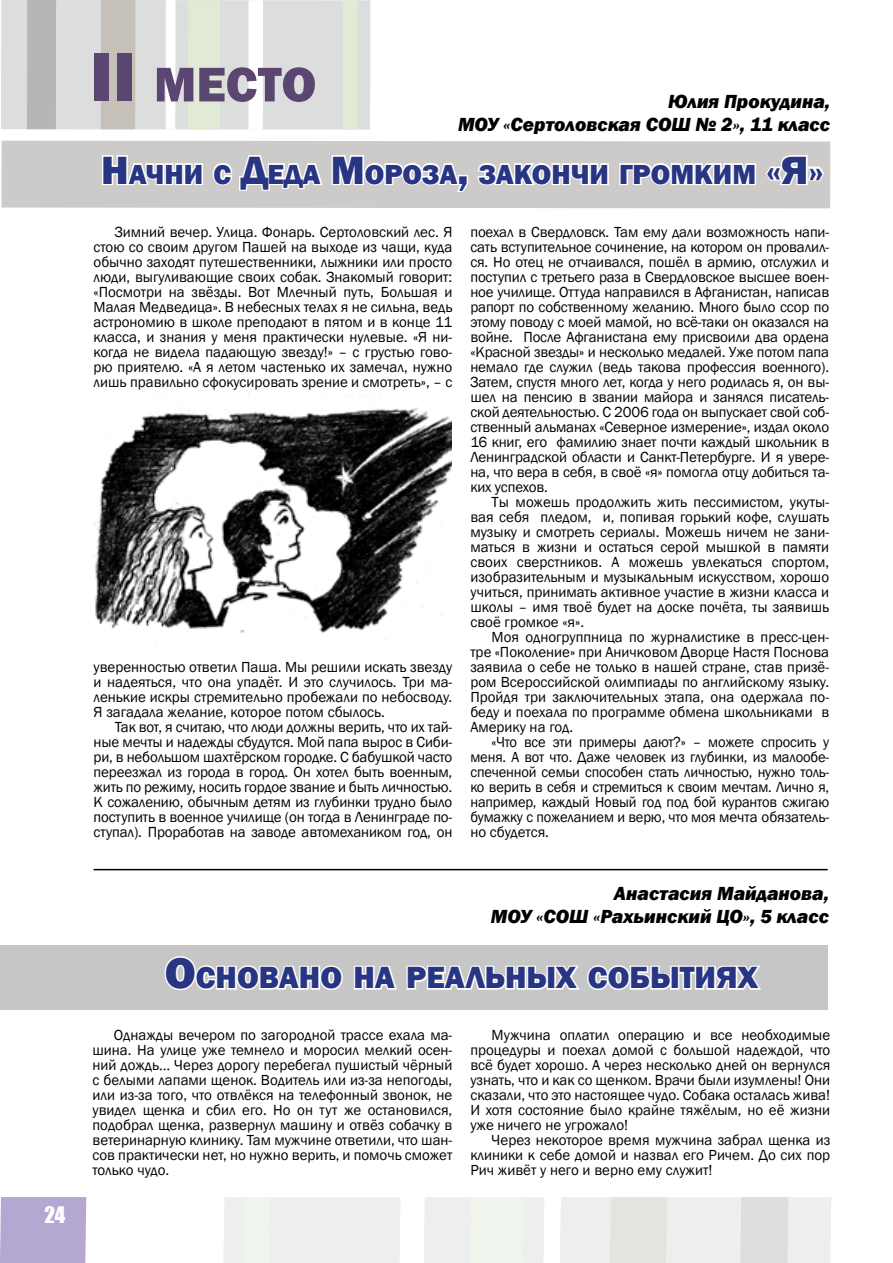
<style>
.page{position:relative;width:893px;height:1263px;background:#fff}
.page>*{position:absolute;margin:0;border:0;box-sizing:border-box;transform-origin:0 0}
.t1{font:800 50.4px "Franklin Gothic";color:#5b4672}
.t2{font:800 31.5px "Franklin Gothic";color:#283583}
.t3{font:800 28.35px "Franklin Gothic";color:#283583}
.t4{font:21px "Impact";color:#fff}
.t5{font:italic 800 19.5px/22.5px "Franklin Gothic";color:#000;text-align:right}
.t6{font:15px/15px "Franklin Gothic";color:#000;text-align:justify}
.s1{font-size:72px}
.s2{font-size:40.5px}
.s3{font-size:45px}
</style>
<div class="page">
<div style="left:0;top:1197px;width:86px;height:66px;background:#b4a8d3"></div>
<svg style="left:224px;top:1197px;width:607px;height:66px;background:#ecedeb"></svg>
<div style="left:1px;top:0;width:369px;height:130px;background:#dbdedc"></div>
<div style="left:248px;top:0;width:15px;height:129px;background:#fff"></div>
<div style="left:188px;top:0;width:32px;height:129px;background:#e0ead4"></div>
<div style="left:166px;top:0;width:10px;height:129px;background:#fff"></div>
<div style="left:101px;top:0;width:34px;height:129px;background:#c6c1b8"></div>
<div style="left:343px;top:0;width:15px;height:130px;background:#e0ead4"></div>
<div style="left:27px;top:0;width:29px;height:129px;background:#b7b6b6"></div>
<div style="left:1px;top:141px;width:829px;height:67px;background:#cccbca"></div>
<svg style="left:100px;top:154px;width:105px;height:38px"></svg>
<svg style="left:211px;top:154px;width:113px;height:38px"></svg>
<svg style="left:330px;top:141px;width:140px;height:52px"></svg>
<svg style="left:476px;top:155px;width:134px;height:37px"></svg>
<svg style="left:618px;top:147px;width:139px;height:45px"></svg>
<svg style="left:764px;top:154px;width:62px;height:33px"></svg>
<div style="left:0;top:945px;width:828px;height:65px;background:#c7c6c6"></div>
<hr style="left:94px;top:869px;width:734px;height:1px;background:#000">
<svg style="left:164px;top:956px;width:179px;height:34px"></svg>
<svg style="left:353px;top:965px;width:44px;height:25px"></svg>
<svg style="left:406px;top:965px;width:355px;height:25px"></svg>
<img style="left:93px;top:394px;width:358px;height:239px">
<h3 class="t4" style="left:45px;top:1198px;width:22px">24</h3>
<h1 class="t1" style="left:90px;top:52px;width:228px"><span class="s1">II</span> место</h1>
<h3 class="t5" style="left:458px;top:90px;width:374px">Юлия Прокудина,<br>МОУ «Сертоловская СОШ № 2», 11 класс</h3>
<h3 class="t3" style="left:101px;top:156px;width:724px"><span class="s2">Н</span>ачни с <span class="s2">Д</span>еда <span class="s2">М</span>ороза<span class="s2">,</span> закончи громким <span class="s2">«Я»</span></h3>
<p class="t6" style="left:94px;top:225px;width:360px;text-indent:21px">Зимний вечер. Улица. Фонарь. Сертоловский лес. Я стою со своим другом Пашей на выходе из чащи, куда обычно заходят путешественники, лыжники или просто люди, выгуливающие своих собак. Знакомый говорит: «Посмотри на звёзды. Вот Млечный путь, Большая и Малая Медведица». В небесных телах я не сильна, ведь астрономию в школе преподают в пятом и в конце 11 класса, и знания у меня практически нулевые. «Я ни&shy;когда не видела падающую звезду!» – с грустью гово&shy;рю приятелю. «А я летом частенько их замечал, нужно лишь правильно сфокусировать зрение и смотреть», – с</p>
<p class="t6" style="left:470px;top:225px;width:360px">поехал в Свердловск. Там ему дали возможность напи&shy;сать вступительное сочинение, на котором он провалил&shy;ся. Но отец не отчаивался, пошёл в армию, отслужил и поступил с третьего раза в Свердловское высшее воен&shy;ное училище. Оттуда направился в Афганистан, написав рапорт по собственному желанию. Много было ссор по этому поводу с моей мамой, но всё-таки он оказался на войне. После Афганистана ему присвоили два ордена «Красной звезды» и несколько медалей. Уже потом папа немало где служил (ведь такова профессия военного).<br>Затем, спустя много лет, когда у него родилась я, он вы&shy;шел на пенсию в звании майора и занялся писатель&shy;ской деятельностью. С 2006 года он выпускает свой соб&shy;ственный альманах «Северное измерение», издал около 16 книг, его фамилию знает почти каждый школьник в Ленинградской области и Санкт-Петербурге. И я увере&shy;на, что вера в себя, в своё «я» помогла отцу добиться та&shy;ких успехов.</p>
<p class="t6" style="left:470px;top:495px;width:360px;text-indent:21px">Ты можешь продолжить жить пессимистом, укуты&shy;вая себя пледом, и, попивая горький кофе, слушать музыку и смотреть сериалы. Можешь ничем не зани&shy;маться в жизни и остаться серой мышкой в памяти своих сверстников. А можешь увлекаться спортом, изобразительным и музыкальным искусством, хорошо учиться, принимать активное участие в жизни класса и школы – имя твоё будет на доске почёта, ты заявишь своё громкое «я».</p>
<p class="t6" style="left:470px;top:630px;width:360px;text-indent:21px">Моя одногруппница по журналистике в пресс-цен&shy;тре «Поколение» при Аничковом Дворце Настя Поснова заявила о себе не только в нашей стране, став призё&shy;ром Всероссийской олимпиады по английскому языку.<br>Пройдя три заключительных этапа, она одержала по&shy;беду и поехала по программе обмена школьниками в Америку на год.</p>
<p class="t6" style="left:470px;top:735px;width:360px;text-indent:21px">«Что все эти примеры дают?» – можете спросить у меня. А вот что. Даже человек из глубинки, из малообе&shy;спеченной семьи способен стать личностью, нужно толь&shy;ко верить в себя и стремиться к своим мечтам. Лично я, например, каждый Новый год под бой курантов сжигаю бумажку с пожеланием и верю, что моя мечта обязатель&shy;но сбудется.</p>
<p class="t6" style="left:94px;top:660px;width:360px">уверенностью ответил Паша. Мы решили искать звезду и надеяться, что она упадёт. И это случилось. Три ма&shy;ленькие искры стремительно пробежали по небосводу.<br>Я загадала желание, которое потом сбылось.</p>
<p class="t6" style="left:94px;top:720px;width:360px;text-indent:21px">Так вот, я считаю, что люди должны верить, что их тай&shy;ные мечты и надежды сбудутся. Мой папа вырос в Сиби&shy;ри, в небольшом шахтёрском городке. С бабушкой часто переезжал из города в город. Он хотел быть военным, жить по режиму, носить гордое звание и быть личностью.<br>К сожалению, обычным детям из глубинки трудно было поступить в военное училище (он тогда в Ленинграде по&shy;ступал). Проработав на заводе автомехаником год, он</p>
<h3 class="t5" style="left:491px;top:882px;width:340px">Анастасия Майданова,<br>МОУ «СОШ «Рахьинский ЦО», 5 класс</h3>
<h2 class="t2" style="left:165px;top:957px;width:595px"><span class="s3">О</span>сновано на реальных событиях</h2>
<p class="t6" style="left:92px;top:1027px;width:361px;text-indent:21px">Однажды вечером по загородной трассе ехала ма&shy;шина. На улице уже темнело и моросил мелкий осен&shy;ний дождь… Через дорогу перебегал пушистый чёрный с белыми лапами щенок. Водитель или из-за непогоды, или из-за того, что отвлёкся на телефонный звонок, не увидел щенка и сбил его. Но он тут же остановился, подобрал щенка, развернул машину и отвёз собачку в ветеринарную клинику. Там мужчине ответили, что шан&shy;сов практически нет, но нужно верить, и помочь сможет только чудо.</p>
<p class="t6" style="left:470px;top:1027px;width:361px;text-indent:21px">Мужчина оплатил операцию и все необходимые процедуры и поехал домой с большой надеждой, что всё будет хорошо. А через несколько дней он вернулся узнать, что и как со щенком. Врачи были изумлены! Они сказали, что это настоящее чудо. Собака осталась жива!<br>И хотя состояние было крайне тяжёлым, но её жизни уже ничего не угрожало!</p>
<p class="t6" style="left:470px;top:1132px;width:361px;text-indent:21px">Через некоторое время мужчина забрал щенка из клиники к себе домой и назвал его Ричем. До сих пор Рич живёт у него и верно ему служит!</p>
</div>
